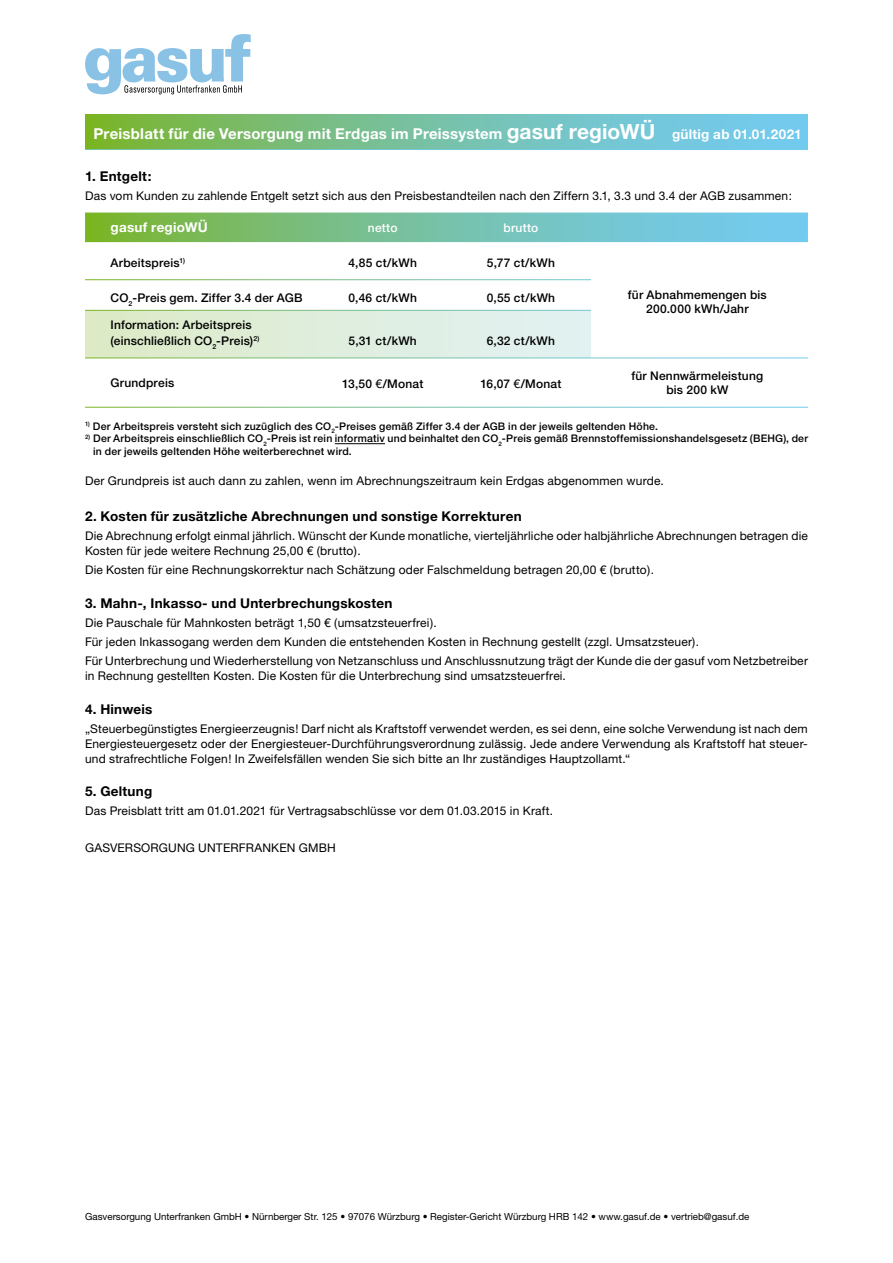
<style>
.page{position:relative;width:893px;height:1263px;background:#fff}
.page>*{position:absolute;margin:0;border:0;box-sizing:border-box;transform-origin:0 0}
.t1{font:700 15px "Helvetica Neue";letter-spacing:.015em;color:#fff}
.t2{font:700 13.5px "Helvetica Neue";letter-spacing:.02em;color:#000}
.t3{font:700 13.5px "Helvetica Neue";letter-spacing:.02em;color:#fff}
.t4{font:12px/15px "Helvetica Neue";letter-spacing:.015em;color:#000}
.t5{font:500 12px/14.4px "Helvetica Neue";letter-spacing:.015em;color:#000;text-align:center}
.t6{font:500 12px "Helvetica Neue";letter-spacing:.015em;color:#fff}
.t7{font:500 10.5px/12.6px "Helvetica Neue";letter-spacing:.02em;color:#000}
.t8{font:9.75px "Helvetica Neue";color:#000}
.s1{font-size:21px}
.s2{font-size:13.5px}
.s3{font-weight:400}
.s4{font-style:inherit}
</style>
<div class="page">
<svg style="left:85px;top:34px;width:166px;height:60px"></svg>
<hr style="left:335px;top:443px;width:50px;height:1px;background:#000">
<svg style="left:85px;top:214px;width:723px;height:25px;background:#76c09f"></svg>
<svg style="left:85px;top:311px;width:506px;height:47px;background:#deeddc"></svg>
<svg style="left:85px;top:115px;width:723px;height:33px;background:#76c09f"></svg>
<p class="t1" style="left:94px;top:124px;width:710px">Preisblatt für die Versorgung mit Erdgas im Preissystem <span class="s1">gasuf regioWÜ</span> <span class="s2">gültig ab 01.01.2021</span></p>
<p class="t2" style="left:85px;top:167px;width:68px">1. Entgelt:</p>
<p class="t4" style="left:85px;top:188px;width:708px">Das vom Kunden zu zahlende Entgelt setzt sich aus den Preisbestandteilen nach den Ziffern 3.1, 3.3 und 3.4 der AGB zusammen:</p>
<p class="t3" style="left:111px;top:219px;width:99px">gasuf regioWÜ</p>
<p class="t6" style="left:368px;top:220px;width:31px">netto</p>
<p class="t6" style="left:503px;top:220px;width:36px">brutto</p>
<p class="t5" style="left:111px;top:255px;width:76px">Arbeitspreis<sup>1)</sup></p>
<p class="t5" style="left:348px;top:255px;width:70px">4,85 ct/kWh</p>
<p class="t5" style="left:487px;top:255px;width:70px">5,77 ct/kWh</p>
<p class="t5" style="left:628px;top:287px;width:140px">für Abnahmemengen bis<br>200.000 kWh/Jahr</p>
<p class="t5" style="left:111px;top:290px;width:193px">CO<sub>2</sub>-Preis gem. Ziffer 3.4 der AGB</p>
<p class="t5" style="left:349px;top:290px;width:70px">0,46 ct/kWh</p>
<p class="t5" style="left:487px;top:290px;width:70px">0,55 ct/kWh</p>
<p class="t5" style="left:111px;top:316px;width:150px;line-height:16.4px;text-align:left">Information: Arbeitspreis (einschließlich CO<sub>2</sub>-Preis)<sup>2)</sup></p>
<p class="t5" style="left:349px;top:334px;width:70px">5,31 ct/kWh</p>
<p class="t5" style="left:487px;top:334px;width:70px">6,32 ct/kWh</p>
<p class="t5" style="left:111px;top:376px;width:65px">Grundpreis</p>
<p class="t5" style="left:342px;top:377px;width:83px">13,50 <span class="s3">€</span>/Monat</p>
<p class="t5" style="left:480px;top:377px;width:82px">16,07 <span class="s3">€</span>/Monat</p>
<p class="t5" style="left:632px;top:368px;width:133px">für Nennwärmeleistung bis 200 kW</p>
<p class="t7" style="left:85px;top:419px;width:575px"><sup>1)</sup> Der Arbeitspreis versteht sich zuzüglich des CO<sub>2</sub>-Preises gemäß Ziffer 3.4 der AGB in der jeweils geltenden Höhe.</p>
<p class="t7" style="left:93px;top:432px;width:716px;text-indent:-8px"><sup>2)</sup> Der Arbeitspreis einschließlich CO<sub>2</sub>-Preis ist rein informativ und beinhaltet den CO<sub>2</sub>-Preis gemäß Brennstoffemissionshandelsgesetz (BEHG), der in der jeweils geltenden Höhe weiterberechnet wird.</p>
<p class="t4" style="left:85px;top:473px;width:580px">Der Grundpreis ist auch dann zu zahlen, wenn im Abrechnungszeitraum kein Erdgas abgenommen wurde.</p>
<p class="t2" style="left:85px;top:508px;width:438px">2. Kosten für zusätzliche Abrechnungen und sonstige Korrekturen</p>
<p class="t4" style="left:85px;top:528px;width:724px">Die Abrechnung erfolgt einmal jährlich. Wünscht der Kunde monatliche, vierteljährliche oder halbjährliche Abrechnungen betragen die<br>Kosten für jede weitere Rechnung 25,00 <span class="s4">€</span> (brutto).</p>
<p class="t4" style="left:85px;top:562px;width:570px">Die Kosten für eine Rechnungskorrektur nach Schätzung oder Falschmeldung betragen 20,00 <span class="s4">€</span> (brutto).</p>
<p class="t2" style="left:85px;top:594px;width:309px">3. Mahn-, Inkasso- und Unterbrechungskosten</p>
<p class="t4" style="left:85px;top:613px;width:724px;line-height:19.2px">Die Pauschale für Mahnkosten beträgt 1,50 <span class="s4">€</span> (umsatzsteuerfrei).<br>Für jeden Inkassogang werden dem Kunden die entstehenden Kosten in Rechnung gestellt (zzgl. Umsatzsteuer).<br>Für Unterbrechung und Wiederherstellung von Netzanschluss und Anschlussnutzung trägt der Kunde die der gasuf vom Netzbetreiber</p>
<p class="t4" style="left:85px;top:668px;width:482px">in Rechnung gestellten Kosten. Die Kosten für die Unterbrechung sind umsatzsteuerfrei.</p>
<p class="t2" style="left:85px;top:700px;width:69px">4. Hinweis</p>
<p class="t4" style="left:85px;top:721px;width:724px;text-align:justify">„Steuerbegünstigtes Energieerzeugnis! Darf nicht als Kraftstoff verwendet werden, es sei denn, eine solche Verwendung ist nach dem Energiesteuergesetz oder der Energiesteuer-Durchführungsverordnung zulässig. Jede andere Verwendung als Kraftstoff hat steuer&shy;und strafrechtliche Folgen! In Zweifelsfällen wenden Sie sich bitte an Ihr zuständiges Hauptzollamt.“</p>
<p class="t2" style="left:85px;top:783px;width:69px">5. Geltung</p>
<p class="t4" style="left:85px;top:803px;width:469px">Das Preisblatt tritt am 01.01.2021 für Vertragsabschlüsse vor dem 01.03.2015 in Kraft.</p>
<p class="t4" style="left:85px;top:840px;width:252px">GASVERSORGUNG UNTERFRANKEN GMBH</p>
<p class="t8" style="left:85px;top:1211px;width:666px">Gasversorgung Unterfranken GmbH • Nürnberger Str. 125 • 97076 Würzburg • Register-Gericht Würzburg HRB 142 • www.gasuf.de • vertrieb@gasuf.de</p>
</div>
